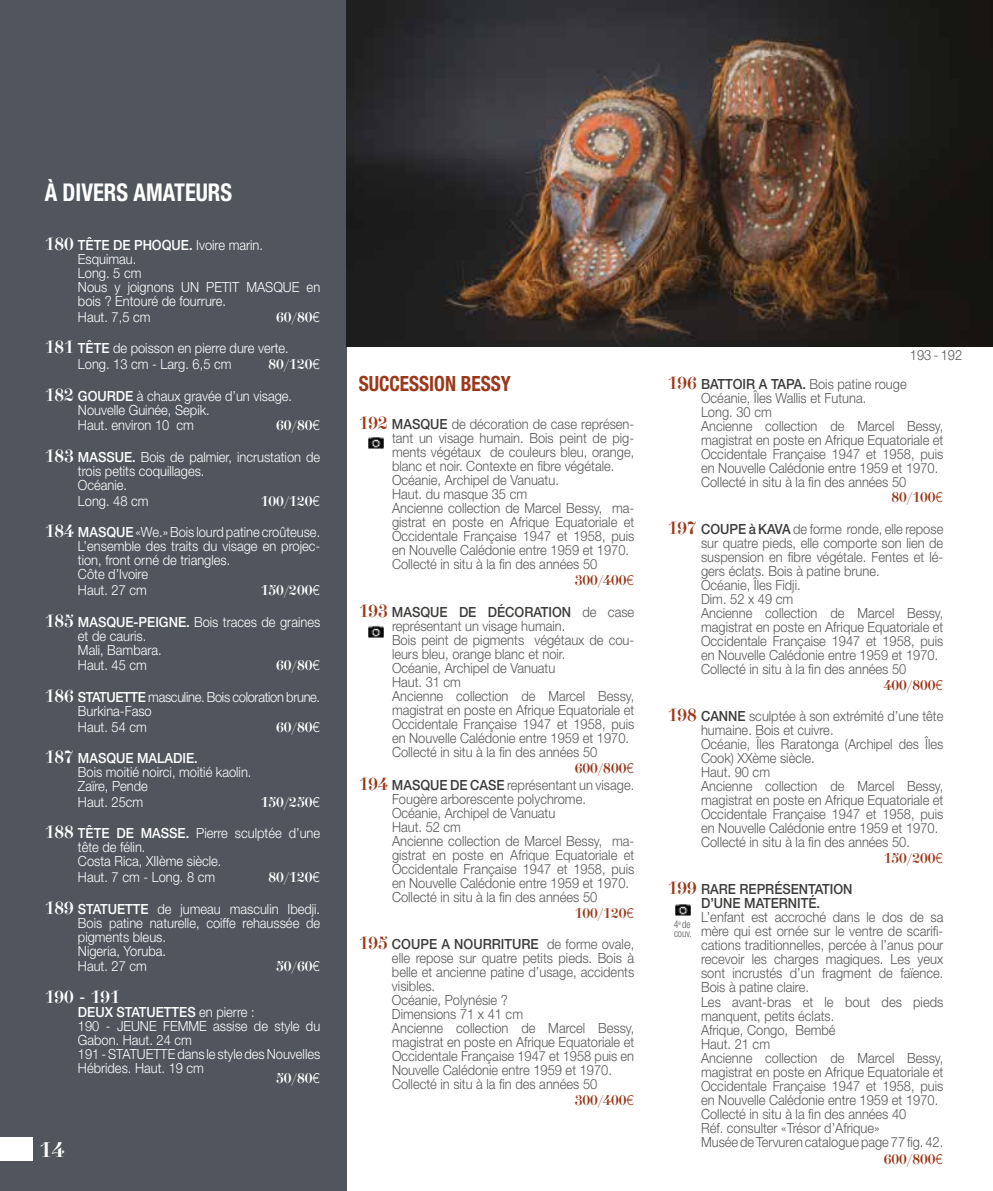
<style>
.page{position:relative;width:993px;height:1191px;background:#fff}
.page>*{position:absolute;margin:0;border:0;box-sizing:border-box;transform-origin:0 0}
.t1{font:700 condensed 24.5px "Helvetica Neue LT Std";color:#fff;scale:.92 1}
.t2{font:700 condensed 21px "Helvetica Neue LT Std";color:#9b381a;scale:.92 1}
.t3{font:21px "Didona";color:#fff}
.t4{font:17.5px "Didona";color:#fff;scale:.92 1}
.t5{font:300 14px/14px "Helvetica Neue LT Std";color:#575756;scale:.92 1}
.t6{font:300 14px/14px "Helvetica Neue LT Std";color:#fff;scale:.92 1}
.t7{font:14px "Didona";color:#fff;scale:.92 1}
.t8{font:14px "Didona";color:#9b381a;scale:.92 1}
.t9{font:300 14px/14px "Helvetica Neue LT Std";letter-spacing:-.025em;color:#fff;scale:.92 1}
.t10{font:500 14px/14px "Helvetica Neue LT Std";color:#3c3c3b;text-align:center;scale:.92 1}
.t11{font:300 condensed 10.5px/8.8px "Helvetica Neue LT Std";color:#575756;scale:.92 1}
.s1{font-family:"Didona";font-weight:400;font-size:17.5px}
.s2{font-weight:500}
.s3{font-family:"Helvetica Neue LT Std";font-weight:300}
.s4{font-family:"Didona";font-weight:400;font-size:17.5px;color:#9b381a}
.s5{font-weight:500;color:#3c3c3b}
</style>
<div class="page">
<div style="left:0;top:0;width:346px;height:1191px;background:#51565e"></div>
<div style="left:0;top:1137px;width:32px;height:24px;background:#fff"></div>
<img style="left:346px;top:0;width:646px;height:346px">
<img style="left:368px;top:437px;width:15px;height:12px">
<img style="left:368px;top:626px;width:15px;height:11px">
<img style="left:675px;top:904px;width:15px;height:11px">
<h1 class="t1" style="left:45px;top:177px;width:205px">À DIVERS AMATEURS</h1>
<p class="t6" style="left:78px;top:238px;width:265px;text-indent:-33px"><span class="s1">180</span> <span class="s2">TÊTE DE PHOQUE.</span> Ivoire marin.<br>Esquimau.<br>Long. 5 cm<br>Nous y joignons UN PETIT MASQUE en bois ? Entouré de fourrure.</p>
<p class="t6" style="left:78px;top:310px;width:80px">Haut. 7,5 cm</p>
<p class="t7" style="left:276px;top:310px;width:49px">60/80<span class="s3">€</span></p>
<p class="t6" style="left:78px;top:340px;width:231px;line-height:15.8px;text-indent:-33px"><span class="s1">181</span> <span class="s2">TÊTE</span> de poisson en pierre dure verte.<br>Long. 13 cm - Larg. 6,5 cm</p>
<p class="t7" style="left:268px;top:357px;width:57px">80/120<span class="s3">€</span></p>
<p class="t6" style="left:78px;top:388px;width:234px;text-indent:-33px"><span class="s1">182</span> <span class="s2">GOURDE</span> à chaux gravée d’un visage.<br>Nouvelle Guinée, Sepik.</p>
<p class="t6" style="left:78px;top:418px;width:128px">Haut. environ 10 cm</p>
<p class="t7" style="left:276px;top:418px;width:49px">60/80<span class="s3">€</span></p>
<p class="t6" style="left:78px;top:450px;width:265px;text-indent:-33px"><span class="s1">183</span> <span class="s2">MASSUE.</span> Bois de palmier, incrustation de trois petits coquillages.<br>Océanie.</p>
<p class="t6" style="left:78px;top:493px;width:78px">Long. 48 cm</p>
<p class="t7" style="left:260px;top:493px;width:66px">100/120<span class="s3">€</span></p>
<p class="t6" style="left:78px;top:525px;width:265px;text-indent:-33px"><span class="s1">184</span> <span class="s2">MASQUE</span> «We.» Bois lourd patine croûteuse.<br>L’ensemble des traits du visage en projec&shy;tion, front orné de triangles.<br>Côte d’Ivoire</p>
<p class="t6" style="left:78px;top:583px;width:76px">Haut. 27 cm</p>
<p class="t7" style="left:260px;top:583px;width:66px">150/200<span class="s3">€</span></p>
<p class="t6" style="left:78px;top:614px;width:265px;text-indent:-33px"><span class="s1">185</span> <span class="s2">MASQUE-PEIGNE.</span> Bois traces de graines et de cauris.<br>Mali, Bambara.</p>
<p class="t6" style="left:78px;top:658px;width:76px">Haut. 45 cm</p>
<p class="t7" style="left:276px;top:658px;width:49px">60/80<span class="s3">€</span></p>
<p class="t9" style="left:78px;top:689px;width:265px;text-indent:-33px"><span class="s1">186</span> <span class="s2">STATUETTE</span> masculine. Bois coloration brune.<br>Burkina-Faso</p>
<p class="t6" style="left:78px;top:719px;width:76px">Haut. 54 cm</p>
<p class="t7" style="left:276px;top:719px;width:49px">60/80<span class="s3">€</span></p>
<p class="t6" style="left:78px;top:751px;width:190px;text-indent:-33px"><span class="s1">187</span> <span class="s2">MASQUE MALADIE.<br></span>Bois moitié noirci, moitié kaolin.<br>Zaïre, Pende</p>
<p class="t6" style="left:78px;top:794px;width:73px">Haut. 25cm</p>
<p class="t7" style="left:260px;top:794px;width:66px">150/250<span class="s3">€</span></p>
<p class="t6" style="left:78px;top:826px;width:265px;text-indent:-33px"><span class="s1">188</span> <span class="s2">TÊTE DE MASSE.</span> Pierre sculptée d’une tête de félin.<br>Costa Rica, XIIème siècle.</p>
<p class="t6" style="left:78px;top:870px;width:151px">Haut. 7 cm - Long. 8 cm</p>
<p class="t7" style="left:268px;top:870px;width:57px">80/120<span class="s3">€</span></p>
<p class="t6" style="left:78px;top:901px;width:265px;text-indent:-33px"><span class="s1">189</span> <span class="s2">STATUETTE</span> de jumeau masculin Ibedji.<br>Bois patine naturelle, coiffe rehaussée de pigments bleus.<br>Nigeria, Yoruba.</p>
<p class="t6" style="left:78px;top:959px;width:76px">Haut. 27 cm</p>
<p class="t7" style="left:276px;top:959px;width:49px">50/60<span class="s3">€</span></p>
<p class="t4" style="left:45px;top:987px;width:83px">190 - 191</p>
<p class="t6" style="left:78px;top:1004px;width:265px"><span class="s2">DEUX STATUETTES</span> en pierre :<br>190 - JEUNE FEMME assise de style du<br>Gabon. Haut. 24 cm<br>191 - STATUETTE dans le style des Nouvelles<br>Hébrides. Haut. 19 cm</p>
<p class="t7" style="left:276px;top:1071px;width:49px">50/80<span class="s3">€</span></p>
<h2 class="t3" style="left:39px;top:1138px;width:27px">14</h2>
<h2 class="t2" style="left:358px;top:371px;width:167px">SUCCESSION BESSY</h2>
<p class="t5" style="left:392px;top:417px;width:265px;text-indent:-33px"><span class="s4">192</span> <span class="s5">MASQUE</span> de décoration de case représen&shy;tant un visage humain. Bois peint de pig&shy;ments végétaux de couleurs bleu, orange, blanc et noir. Contexte en fibre végétale.<br>Océanie, Archipel de Vanuatu.<br>Haut. du masque 35 cm<br>Ancienne collection de Marcel Bessy, ma&shy;gistrat en poste en Afrique Equatoriale et Occidentale Française 1947 et 1958, puis en Nouvelle Calédonie entre 1959 et 1970.<br>Collecté in situ à la fin des années 50</p>
<p class="t8" style="left:574px;top:573px;width:66px">300/400<span class="s3">€</span></p>
<p class="t5" style="left:392px;top:604px;width:265px;text-indent:-33px"><span class="s4">193</span> <span class="s5">MASQUE DE DÉCORATION</span> de case représentant un visage humain.<br>Bois peint de pigments végétaux de cou&shy;leurs bleu, orange blanc et noir.<br>Océanie, Archipel de Vanuatu<br>Haut. 31 cm<br>Ancienne collection de Marcel Bessy, magistrat en poste en Afrique Equatoriale et Occidentale Française 1947 et 1958, puis en Nouvelle Calédonie entre 1959 et 1970.<br>Collecté in situ à la fin des années 50</p>
<p class="t8" style="left:574px;top:760px;width:66px">600/800<span class="s3">€</span></p>
<p class="t5" style="left:392px;top:777px;width:265px;text-indent:-33px"><span class="s4">194</span> <span class="s5">MASQUE DE CASE</span> représentant un visage.<br>Fougère arborescente polychrome.<br>Océanie, Archipel de Vanuatu<br>Haut. 52 cm<br>Ancienne collection de Marcel Bessy, ma&shy;gistrat en poste en Afrique Equatoriale et Occidentale Française 1947 et 1958, puis en Nouvelle Calédonie entre 1959 et 1970.<br>Collecté in situ à la fin des années 50</p>
<p class="t8" style="left:574px;top:905px;width:66px">100/120<span class="s3">€</span></p>
<p class="t5" style="left:392px;top:937px;width:265px;text-indent:-33px"><span class="s4">195</span> <span class="s5">COUPE A NOURRITURE</span> de forme ovale, elle repose sur quatre petits pieds. Bois à belle et ancienne patine d’usage, accidents visibles.<br>Océanie, Polynésie ?<br>Dimensions 71 x 41 cm<br>Ancienne collection de Marcel Bessy, magistrat en poste en Afrique Equatoriale et Occidentale Française 1947 et 1958 puis en Nouvelle Calédonie entre 1959 et 1970.<br>Collecté in situ à la fin des années 50</p>
<p class="t8" style="left:574px;top:1093px;width:66px">300/400<span class="s3">€</span></p>
<p class="t5" style="left:909px;top:347px;width:58px">193 - 192</p>
<p class="t5" style="left:700px;top:376px;width:265px;text-indent:-33px"><span class="s4">196</span> <span class="s5">BATTOIR A TAPA.</span> Bois patine rouge Océanie, Îles Wallis et Futuna.<br>Long. 30 cm<br>Ancienne collection de Marcel Bessy, magistrat en poste en Afrique Equatoriale et Occidentale Française 1947 et 1958, puis en Nouvelle Calédonie entre 1959 et 1970.<br>Collecté in situ à la fin des années 50</p>
<p class="t8" style="left:891px;top:490px;width:57px">80/100<span class="s3">€</span></p>
<p class="t5" style="left:700px;top:521px;width:265px;text-indent:-33px"><span class="s4">197</span> <span class="s5">COUPE à KAVA</span> de forme ronde, elle repose sur quatre pieds, elle comporte son lien de suspension en fibre végétale. Fentes et lé&shy;gers éclats. Bois à patine brune.<br>Océanie, Îles Fidji.<br>Dim. 52 x 49 cm<br>Ancienne collection de Marcel Bessy, magistrat en poste en Afrique Equatoriale et Occidentale Française 1947 et 1958, puis en Nouvelle Calédonie entre 1959 et 1970.<br>Collecté in situ à la fin des années 50</p>
<p class="t8" style="left:883px;top:677px;width:66px">400/800<span class="s3">€</span></p>
<p class="t5" style="left:700px;top:709px;width:265px;text-indent:-33px"><span class="s4">198</span> <span class="s5">CANNE</span> sculptée à son extrémité d’une tête humaine. Bois et cuivre.<br>Océanie, Îles Raratonga (Archipel des Îles Cook) XXème siècle.<br>Haut. 90 cm<br>Ancienne collection de Marcel Bessy, magistrat en poste en Afrique Equatoriale et Occidentale Française 1947 et 1958, puis en Nouvelle Calédonie entre 1959 et 1970.<br>Collecté in situ à la fin des années 50.</p>
<p class="t8" style="left:883px;top:850px;width:66px">150/200<span class="s3">€</span></p>
<p class="t10" style="left:667px;top:882px;width:202px"><span class="s4">199</span> RARE REPRÉSENTATION<br>D’UNE MATERNITÉ.</p>
<p class="t5" style="left:700px;top:910px;width:265px">L’enfant est accroché dans le dos de sa mère qui est ornée sur le ventre de scarifi&shy;cations traditionnelles, percée à l’anus pour recevoir les charges magiques. Les yeux sont incrustés d’un fragment de faïence.<br>Bois à patine claire.<br>Les avant-bras et le bout des pieds manquent, petits éclats.<br>Afrique, Congo, Bembé<br>Haut. 21 cm<br>Ancienne collection de Marcel Bessy, magistrat en poste en Afrique Equatoriale et Occidentale Française 1947 et 1958, puis en Nouvelle Calédonie entre 1959 et 1970.<br>Collecté in situ à la fin des années 40<br>Réf. consulter «Trésor d’Afrique»<br>Musée de Tervuren catalogue page 77 fig. 42.</p>
<p class="t8" style="left:883px;top:1151px;width:66px">600/800<span class="s3">€</span></p>
<p class="t11" style="left:673px;top:920px;width:21px">4<sup>e</sup> de couv.</p>
</div>
